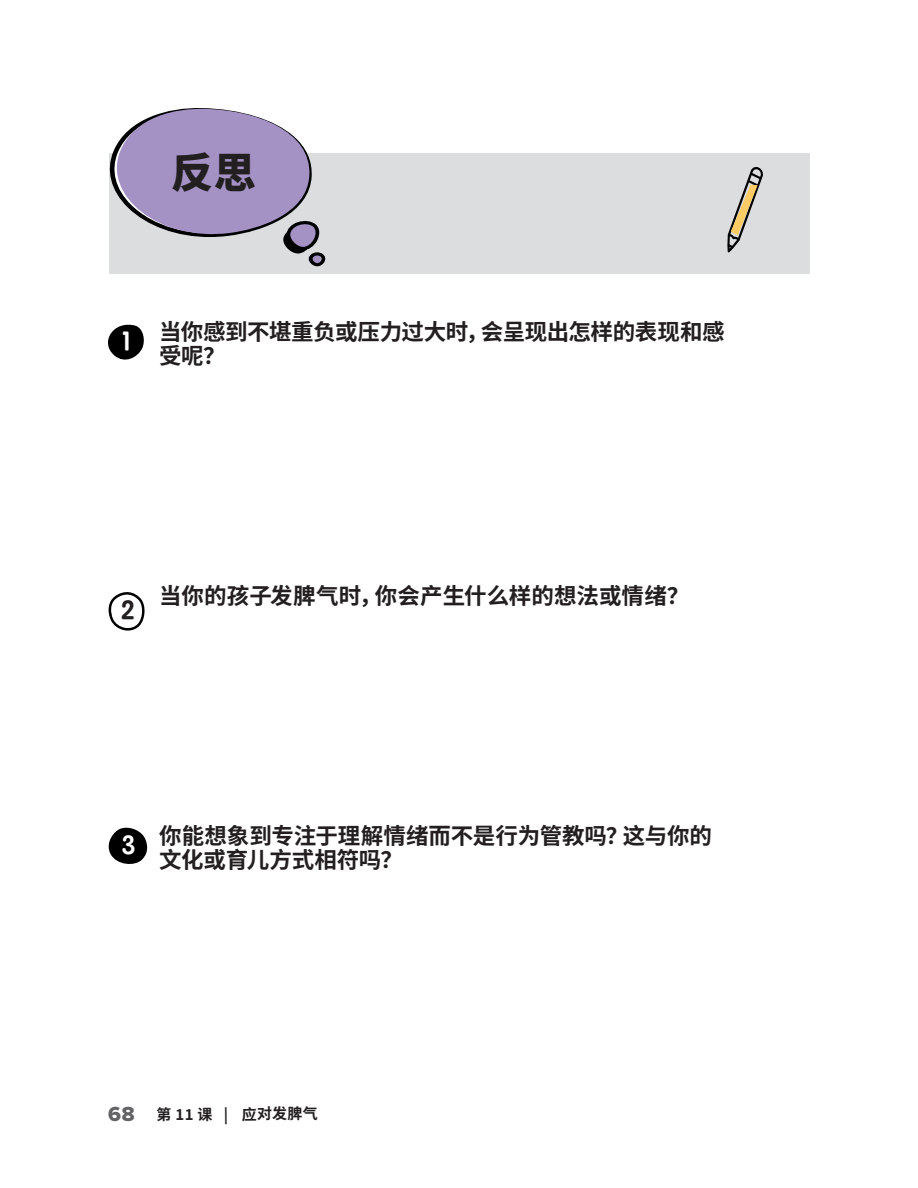
<style>
.page{position:relative;width:918px;height:1188px;background:#fff}
.page>*{position:absolute;margin:0;border:0;box-sizing:border-box;transform-origin:0 0}
.t1{font:800 42px "Source Han Sans CN";color:#231f20}
.t2{font:27px "ST Yuanti SC Bold";color:#fff}
.t3{font:27px "ST Yuanti SC Bold";color:#231f20}
.questions{font:700 22.5px/24px "Source Han Sans CN";letter-spacing:-.01em;color:#231f20}
.t4{font:700 15px "Source Han Sans CN";color:#231f20}
</style>
<div class="page">
<div style="left:110px;top:153px;width:700px;height:121px;background:#dcdddf"></div>
<svg style="left:108px;top:592px;width:37px;height:39px"></svg>
<svg style="left:108px;top:827px;width:39px;height:37px"></svg>
<svg style="left:108px;top:324px;width:36px;height:36px"></svg>
<svg style="left:727px;top:167px;width:36px;height:86px"></svg>
<svg style="left:109px;top:108px;width:217px;height:161px"></svg>
<p class="t1" style="left:171px;top:149px;width:86px">反思</p>
<p class="t2" style="left:121px;top:321px;width:10px">1</p>
<p class="questions" style="left:159px;top:321px;width:567px">当你感到不堪重负或压力过大时，会呈现出怎样的表现和感受呢？</p>
<p class="t3" style="left:120px;top:591px;width:16px">2</p>
<p class="questions" style="left:159px;top:585px;width:532px">当你的孩子发脾气时，你会产生什么样的想法或情绪？</p>
<p class="t2" style="left:121px;top:826px;width:16px">3</p>
<p class="questions" style="left:159px;top:825px;width:554px">你能想象到专注于理解情绪而不是行为管教吗？这与你的文化或育儿方式相符吗？</p>
<p class="t4" style="left:156px;top:1107px;width:163px;rotate:-1deg">第 11 课 | 应对发脾气</p>
</div>
